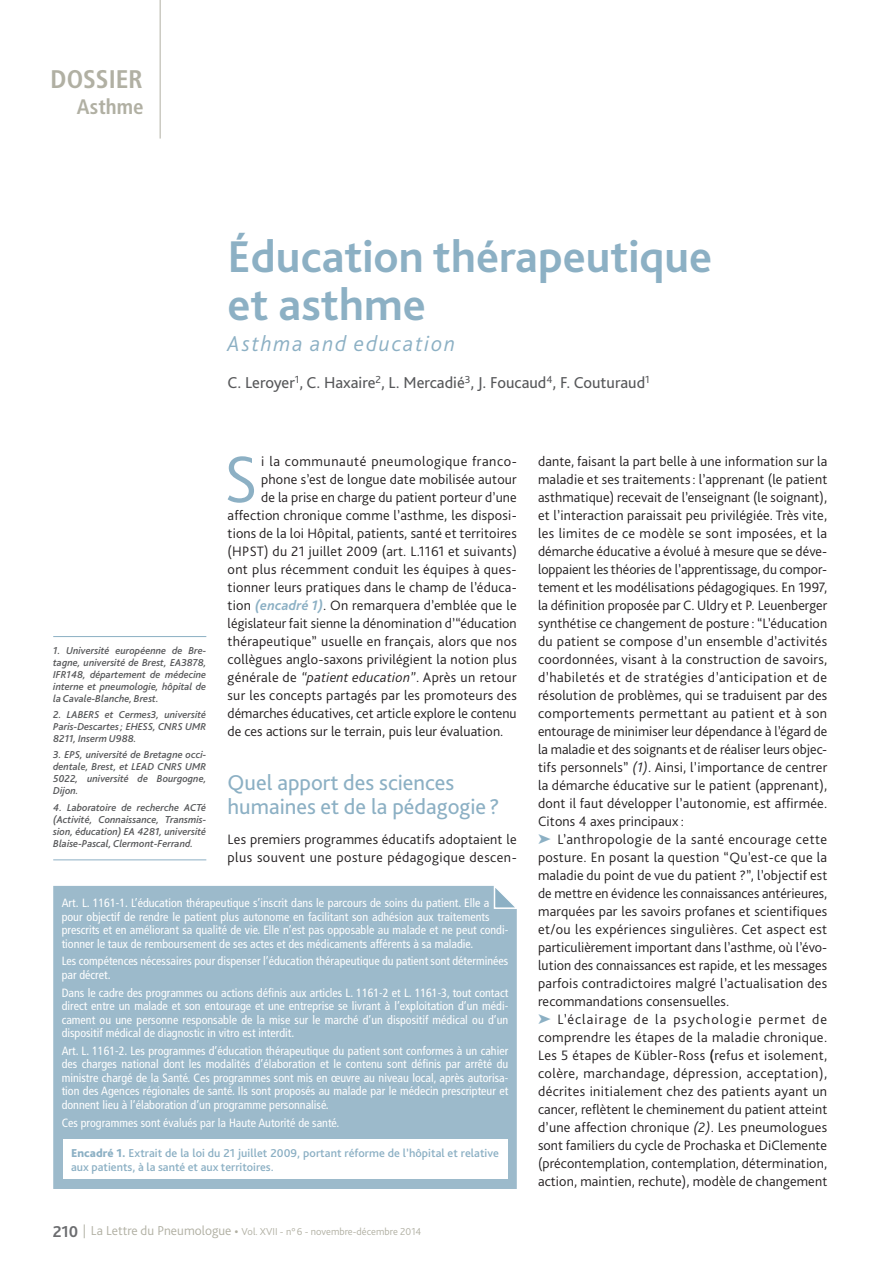
<style>
.page{position:relative;width:889px;height:1268px;background:#fff}
.page>*{position:absolute;margin:0;border:0;box-sizing:border-box;transform-origin:0 0}
.t1{font:300 68.85px "Bliss Pro";color:#8cb0c4}
.t2{font:700 46.5px/48px "Bliss Pro";color:#8cb0c4}
.t3{font:700 condensed 25.5px "Frutiger LT Std";color:#b1b0a3}
.t4{font:22.5px/24px "Bliss Pro";color:#8cb0c4}
.t5{font:italic 300 22.5px "Bliss Pro";letter-spacing:.08em;color:#8cb0c4}
.t6{font:700 condensed 21px "Frutiger LT Std";color:#b1b0a3}
.t7{font:16.5px "Bliss Pro";color:#57585a}
.t8{font:300 14.25px/18px "Bliss Pro";letter-spacing:.01em;color:#231f20}
.t9{font:300 14.25px "Bliss Pro";letter-spacing:.035em;color:#231f20}
.t10{font:condensed 12px/13.5px "Frutiger LT Std";color:#fff}
.t11{font:500 12px/13.5px "Bliss Pro";letter-spacing:.005em;color:#8cb0c4}
.t12{font:italic 500 10.5px/12px "Bliss Pro";color:#57585a;text-align:justify}
.t13{font:300 10.5px "Bliss Pro";color:#b1b0a3}
.s1{font-weight:700;font-style:italic;color:#8cb0c4}
.s2{font-style:italic}
.s3{font-weight:800}
.s4{font-weight:700;font-size:16.5px;color:#6c6d70}
.s5{font-size:13.5px}
.s6{color:#8cb0c4}
.s7{font-weight:500}
</style>
<div class="page">
<hr style="left:160px;top:0;width:1px;height:139px;background:#b1b0a3">
<hr style="left:53px;top:636px;width:153px;height:1px;background:#8cb0c4">
<hr style="left:53px;top:859px;width:153px;height:1px;background:#8cb0c4">
<div style="left:53px;top:886px;width:464px;height:303px;background:#9cbacb"></div>
<svg style="left:492px;top:885px;width:25px;height:25px"></svg>
<div style="left:63px;top:1139px;width:444px;height:40px;background:#fff"></div>
<h3 class="t3" style="left:51px;top:68px;width:94px">DOSSIER</h3>
<h3 class="t6" style="left:77px;top:98px;width:68px">Asthme</h3>
<h2 class="t2" style="left:228px;top:236px;width:486px">Éducation thérapeutique et asthme</h2>
<h3 class="t5" style="left:228px;top:335px;width:229px">Asthma and education</h3>
<p class="t7" style="left:228px;top:376px;width:424px">C. Leroyer<sup>1</sup>, C. Haxaire<sup>2</sup>, L. Mercadié<sup>3</sup>, J. Foucaud<sup>4</sup>, F. Couturaud<sup>1</sup></p>
<p class="t12" style="left:53px;top:645px;width:155px">1. Université européenne de Bre&shy;tagne, université de Brest, EA3878, IFR148, département de médecine interne et pneumologie, hôpital de la Cavale-Blanche, Brest.</p>
<p class="t12" style="left:53px;top:710px;width:155px">2. LABERS et Cermes3, université Paris-Descartes ; EHESS, CNRS UMR 8211, Inserm U988.</p>
<p class="t12" style="left:53px;top:750px;width:155px">3. EPS, université de Bretagne occi&shy;dentale, Brest, et LEAD CNRS UMR 5022, université de Bourgogne, Dijon.</p>
<p class="t12" style="left:53px;top:802px;width:155px">4. Laboratoire de recherche ACTé (Activité, Connaissance, Transmis&shy;sion, éducation) EA 4281, université Blaise-Pascal, Clermont-Ferrand.</p>
<h1 class="t1" style="left:224px;top:453px;width:35px">S</h1>
<p class="t9" style="left:261px;top:456px;width:257px">i la communauté pneumologique franco-</p>
<p class="t8" style="left:261px;top:472px;width:257px">phone s’est de longue date mobilisée autour</p>
<p class="t8" style="left:261px;top:490px;width:257px">de la prise en charge du patient porteur d’une</p>
<p class="t8" style="left:228px;top:508px;width:291px">affection chronique comme l’asthme, les disposi-</p>
<p class="t8" style="left:228px;top:526px;width:291px">tions de la loi Hôpital, patients, santé et territoires</p>
<p class="t8" style="left:228px;top:544px;width:291px">(HPST) du 21 juillet 2009 (art. L.1161 et suivants)</p>
<p class="t8" style="left:228px;top:562px;width:291px">ont plus récemment conduit les équipes à ques-</p>
<p class="t8" style="left:228px;top:580px;width:291px">tionner leurs pratiques dans le champ de l’éduca-</p>
<p class="t8" style="left:228px;top:598px;width:291px">tion <span class="s1">(encadré 1)</span>. On remarquera d’emblée que le</p>
<p class="t8" style="left:228px;top:616px;width:291px">législateur fait sienne la dénomination d’“éducation</p>
<p class="t8" style="left:228px;top:634px;width:291px">thérapeutique” usuelle en français, alors que nos</p>
<p class="t8" style="left:228px;top:652px;width:291px">collègues anglo-saxons privilégient la notion plus</p>
<p class="t8" style="left:228px;top:670px;width:291px">générale de <span class="s2">“patient education”</span>. Après un retour</p>
<p class="t8" style="left:228px;top:688px;width:291px">sur les concepts partagés par les promoteurs des</p>
<p class="t8" style="left:228px;top:706px;width:291px">démarches éducatives, cet article explore le contenu</p>
<p class="t8" style="left:228px;top:724px;width:277px">de ces actions sur le terrain, puis leur évaluation.</p>
<h3 class="t4" style="left:228px;top:773px;width:273px">Quel apport des sciences humaines et de la pédagogie ?</h3>
<p class="t8" style="left:228px;top:832px;width:291px">Les premiers programmes éducatifs adoptaient le plus souvent une posture pédagogique descen-</p>
<p class="t10" style="left:62px;top:897px;width:448px">Art. L. 1161-1. L’éducation thérapeutique s’inscrit dans le parcours de soins du patient. Elle a pour objectif de rendre le patient plus autonome en facilitant son adhésion aux traitements prescrits et en améliorant sa qualité de vie. Elle n’est pas opposable au malade et ne peut condi&shy;tionner le taux de remboursement de ses actes et des médicaments afférents à sa maladie.</p>
<p class="t10" style="left:62px;top:955px;width:448px">Les compétences nécessaires pour dispenser l’éducation thérapeutique du patient sont déterminées par décret.</p>
<p class="t10" style="left:62px;top:986px;width:448px;text-align:justify">Dans le cadre des programmes ou actions définis aux articles L. 1161-2 et L. 1161-3, tout contact direct entre un malade et son entourage et une entreprise se livrant à l’exploitation d’un médi&shy;cament ou une personne responsable de la mise sur le marché d’un dispositif médical ou d’un dispositif médical de diagnostic in vitro est interdit.</p>
<p class="t10" style="left:62px;top:1045px;width:448px;text-align:justify">Art. L. 1161-2. Les programmes d’éducation thérapeutique du patient sont conformes à un cahier des charges national dont les modalités d’élaboration et le contenu sont définis par arrêté du ministre chargé de la Santé. Ces programmes sont mis en œuvre au niveau local, après autorisa&shy;tion des Agences régionales de santé. Ils sont proposés au malade par le médecin prescripteur et donnent lieu à l’élaboration d’un programme personnalisé.</p>
<p class="t10" style="left:62px;top:1116px;width:279px">Ces programmes sont évalués par la Haute Autorité de santé.</p>
<p class="t11" style="left:71px;top:1147px;width:429px"><span class="s3">Encadré 1.</span> Extrait de la loi du 21 juillet 2009, portant réforme de l’hôpital et relative aux patients, à la santé et aux territoires.</p>
<p class="t13" style="left:53px;top:1228px;width:370px"><span class="s4">210</span> <span class="s5">| La Lettre du Pneumologue •</span> Vol. XVII - n° 6 - novembre-décembre 2014</p>
<p class="t8" style="left:538px;top:454px;width:291px">dante, faisant la part belle à une information sur la maladie et ses traitements : l’apprenant (le patient asthmatique) recevait de l’enseignant (le soignant), et l’interaction paraissait peu privilégiée. Très vite, les limites de ce modèle se sont imposées, et la démarche éducative a évolué à mesure que se déve&shy;loppaient les théories de l’apprentissage, du compor&shy;tement et les modélisations pédagogiques. En 1997, la définition proposée par C. Uldry et P. Leuenberger synthétise ce changement de posture : “L’éducation du patient se compose d’un ensemble d’activités coordonnées, visant à la construction de savoirs, d’habiletés et de stratégies d’anticipation et de résolution de problèmes, qui se traduisent par des comportements permettant au patient et à son entourage de minimiser leur dépendance à l’égard de la maladie et des soignants et de réaliser leurs objec&shy;tifs personnels” <span class="s2">(1)</span>. Ainsi, l’importance de centrer la démarche éducative sur le patient (apprenant), dont il faut développer l’autonomie, est affirmée.<br>Citons 4 axes principaux :<br><span class="s6">➤</span> L’anthropologie de la santé encourage cette posture. En posant la question “Qu’est-ce que la maladie du point de vue du patient ?”, l’objectif est de mettre en évidence les connaissances antérieures, marquées par les savoirs profanes et scientifiques et/ ou les expériences singulières. Cet aspect est particulièrement important dans l’asthme, où l’évo&shy;lution des connaissances est rapide, et les messages parfois contradictoires malgré l’actualisation des recommandations consensuelles.<br><span class="s6">➤</span> L’éclairage de la psychologie permet de comprendre les étapes de la maladie chronique.<br>Les 5 étapes de Kübler-Ross <span class="s7">(</span>refus et isolement, colère, marchandage, dépression, acceptation), décrites initialement chez des patients ayant un cancer, reflètent le cheminement du patient atteint d’une affection chronique <span class="s2">(2)</span>. Les pneumologues sont familiers du cycle de Prochaska et DiClemente (précontemplation, contemplation, détermination, action, maintien, rechute), modèle de changement</p>
</div>
